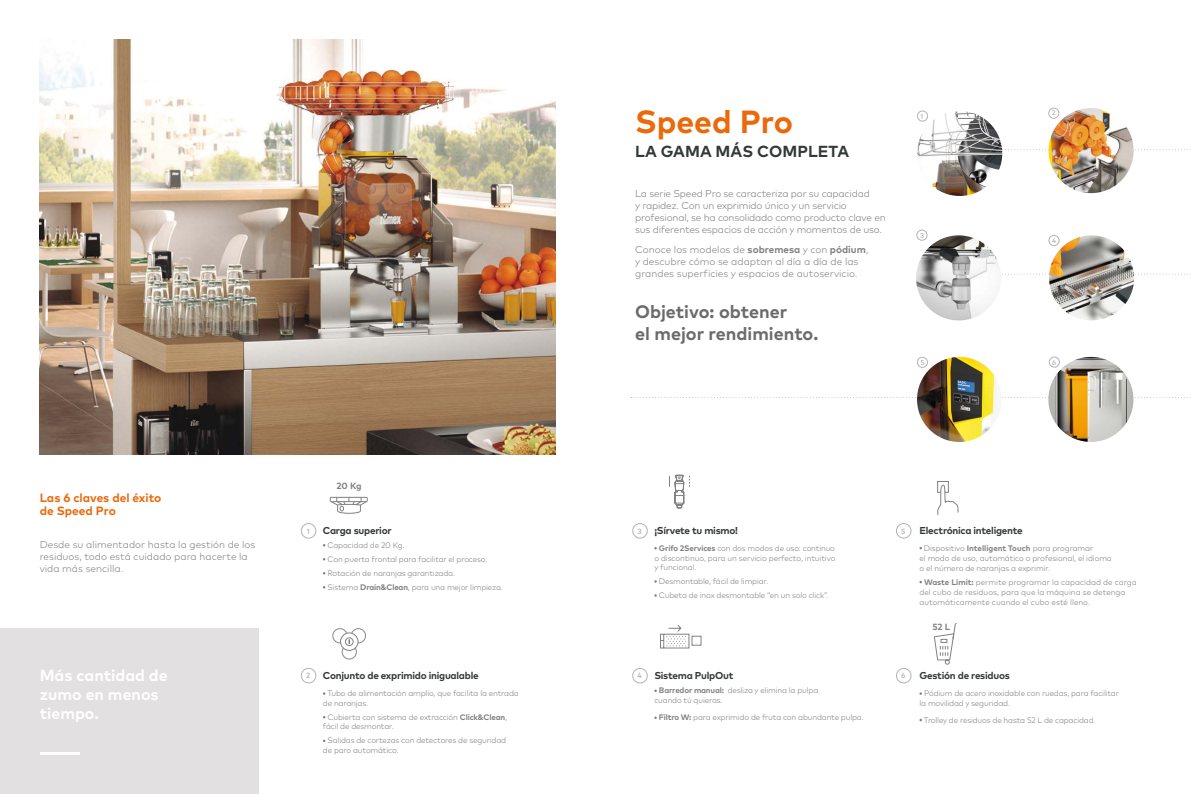
<style>
.page{position:relative;width:1191px;height:794px;background:#fff}
.page>*{position:absolute;margin:0;border:0;box-sizing:border-box;transform-origin:0 0}
.t1{font:700 32px "Mark Pro";color:#eb690b}
.t2{font:700 18px/22px "Mark Pro";color:#6b6b6c}
.t3{font:700 16px/19.2px "Mark Pro";color:#fff}
.t4{font:700 16px "Mark Pro";letter-spacing:.005em;color:#323936}
.t5{font:700 12px/13px "Mark Pro";color:#eb690b}
.t6{font:300 10px/12px "Mark Pro";letter-spacing:-.005em;color:#818182}
.t7{font:700 10px "Mark Pro";letter-spacing:-.025em;color:#323936}
.t8{font:700 9px "Mark Pro";color:#818182}
.t9{font:300 8px/9.6px "Mark Pro";letter-spacing:-.02em;color:#818182}
.t10{font:300 8px/10px "Mark Pro";color:#818182}
.t11{font:500 7.5px "Mark Pro";color:#b1b3b4}
.t12{font:500 7px "Mark Pro";color:#b1b3b4}
.s1{font-weight:700}
</style>
<div class="page">
<svg style="left:1002px;top:149px;width:189px;height:1px"></svg>
<svg style="left:1002px;top:274px;width:189px;height:1px"></svg>
<svg style="left:631px;top:397px;width:560px;height:1px"></svg>
<img style="left:40px;top:40px;width:516px;height:414px">
<div style="left:301px;top:523px;width:15px;height:15px;border:1px solid #b1b3b4;border-radius:50%"></div>
<div style="left:301px;top:668px;width:15px;height:15px;border:1px solid #b1b3b4;border-radius:50%"></div>
<div style="left:632px;top:523px;width:15px;height:15px;border:1px solid #b1b3b4;border-radius:50%"></div>
<div style="left:632px;top:668px;width:15px;height:15px;border:1px solid #b1b3b4;border-radius:50%"></div>
<div style="left:896px;top:523px;width:15px;height:15px;border:1px solid #b1b3b4;border-radius:50%"></div>
<div style="left:896px;top:668px;width:15px;height:15px;border:1px solid #b1b3b4;border-radius:50%"></div>
<img style="left:917px;top:111px;width:85px;height:85px;border-radius:43px">
<div style="left:917px;top:111px;width:11px;height:10px;border:1px solid #b1b3b4;border-radius:50%"></div>
<div style="left:916px;top:230px;width:11px;height:11px;border:1px solid #b1b3b4;border-radius:50%"></div>
<div style="left:1048px;top:108px;width:11px;height:11px;border:1px solid #b1b3b4;border-radius:50%"></div>
<div style="left:1048px;top:235px;width:11px;height:11px;border:1px solid #b1b3b4;border-radius:50%"></div>
<img style="left:917px;top:357px;width:84px;height:85px;border-radius:42px">
<div style="left:917px;top:357px;width:11px;height:11px;border:1px solid #b1b3b4;border-radius:50%"></div>
<div style="left:1049px;top:356px;width:10px;height:11px;border:1px solid #b1b3b4;border-radius:50%"></div>
<svg style="left:669px;top:474px;width:21px;height:35px"></svg>
<svg style="left:660px;top:625px;width:42px;height:24px"></svg>
<div style="left:332px;top:628px;width:15px;height:15px;border:1px solid #888;border-radius:50%"></div>
<svg style="left:351px;top:628px;width:14px;height:15px"></svg>
<div style="left:351px;top:628px;width:15px;height:15px;border:1px solid #888;border-radius:50%"></div>
<div style="left:342px;top:644px;width:15px;height:15px;border:1px solid #888;border-radius:50%"></div>
<svg style="left:340px;top:633px;width:18px;height:17px"></svg>
<div style="left:340px;top:632px;width:18px;height:19px;border:1px solid #818182;border-radius:50%"></div>
<svg style="left:345px;top:638px;width:8px;height:7px"></svg>
<div style="left:345px;top:637px;width:8px;height:9px;border:1px solid #818182;border-radius:50%"></div>
<svg style="left:934px;top:623px;width:23px;height:42px"></svg>
<div style="left:937px;top:481px;width:12px;height:12px;border:1px solid #818182"></div>
<svg style="left:937px;top:484px;width:22px;height:31px"></svg>
<div style="left:0;top:628px;width:259px;height:166px;background:#e2e0e0"></div>
<hr style="left:40px;top:752px;width:39px;height:2px;background:#fff">
<svg style="left:330px;top:497px;width:38px;height:17px"></svg>
<img style="left:1048px;top:108px;width:85px;height:85px;border-radius:43px">
<img style="left:1048px;top:357px;width:85px;height:85px;border-radius:43px">
<img style="left:1049px;top:235px;width:85px;height:85px;border-radius:43px">
<img style="left:916px;top:235px;width:85px;height:85px;border-radius:43px">
<h3 class="t5" style="left:40px;top:490px;width:123px">Las 6 claves del éxito de Speed Pro</h3>
<p class="t6" style="left:40px;top:538px;width:217px">Desde su alimentador hasta la gestión de los residuos, todo está cuidado para hacerte la vida más sencilla.</p>
<h3 class="t3" style="left:40px;top:664px;width:129px">Más cantidad de zumo en menos tiempo.</h3>
<p class="t8" style="left:336px;top:479px;width:27px">20 Kg</p>
<p class="t11" style="left:307px;top:525px;width:5px">1</p>
<p class="t7" style="left:323px;top:523px;width:70px">Carga superior</p>
<p class="t9" style="left:327px;top:537px;width:177px;line-height:14px">Capacidad de 20 Kg.<br>Con puerta frontal para facilitar el proceso.<br>Rotación de naranjas garantizada.<br>Sistema <span class="s1">Drain&amp;Clean</span>, para una mejor limpieza.</p>
<p class="t11" style="left:306px;top:670px;width:6px">2</p>
<p class="t7" style="left:323px;top:668px;width:157px">Conjunto de exprimido inigualable</p>
<p class="t9" style="left:323px;top:688px;width:197px;text-indent:4px">Tubo de alimentación amplio, que facilita la entrada de naranjas.</p>
<p class="t9" style="left:323px;top:711px;width:186px;text-indent:5px">Cubierta con sistema de extracción <span class="s1">Click&amp;Clean</span>, fácil de desmontar.</p>
<p class="t9" style="left:323px;top:735px;width:185px;text-indent:5px">Salidas de cortezas con detectores de seguridad de paro automático.</p>
<h1 class="t1" style="left:635px;top:97px;width:159px">Speed Pro</h1>
<h3 class="t4" style="left:635px;top:139px;width:215px">LA GAMA MÁS COMPLETA</h3>
<p class="t6" style="left:635px;top:186px;width:252px">La serie Speed Pro se caracteriza por su capacidad<br>y rapidez. Con un exprimido único y un servicio profesional, se ha consolidado como producto clave en sus diferentes espacios de acción y momentos de uso.</p>
<p class="t6" style="left:635px;top:243px;width:235px">Conoce los modelos de <span class="s1">sobremesa</span> y con <span class="s1">pódium</span>, y descubre cómo se adaptan al día a día de las grandes superficies y espacios de autoservicio.</p>
<h2 class="t2" style="left:635px;top:299px;width:185px">Objetivo: obtener<br>el mejor rendimiento.</h2>
<p class="t12" style="left:920px;top:111px;width:4px">1</p>
<p class="t12" style="left:920px;top:230px;width:5px">3</p>
<p class="t12" style="left:1052px;top:107px;width:5px">2</p>
<p class="t12" style="left:1052px;top:235px;width:6px">4</p>
<p class="t12" style="left:920px;top:357px;width:6px">5</p>
<p class="t12" style="left:1052px;top:357px;width:6px">6</p>
<p class="t11" style="left:637px;top:525px;width:6px">3</p>
<p class="t7" style="left:654px;top:523px;width:85px">¡Sírvete tu mismo!</p>
<p class="t9" style="left:654px;top:542px;width:183px;text-align:justify;text-indent:5px"><span class="s1">Grifo 2Services</span> con dos modos de uso: continuo o discontinuo, para un servicio perfecto, intuitivo y funcional.</p>
<p class="t9" style="left:659px;top:573px;width:171px;line-height:14px">Desmontable, fácil de limpiar.<br>Cubeta de inox desmontable “en un solo click”.</p>
<p class="t11" style="left:637px;top:670px;width:6px">4</p>
<p class="t7" style="left:654px;top:668px;width:80px">Sistema PulpOut</p>
<p class="t9" style="left:654px;top:685px;width:165px;line-height:10px;text-indent:5px"><span class="s1">Barredor manual:</span> desliza y elimina la pulpa cuando tú quieras.</p>
<p class="t9" style="left:659px;top:712px;width:206px"><span class="s1">Filtro W:</span> para exprimido de fruta con abundante pulpa.</p>
<p class="t11" style="left:901px;top:525px;width:6px">5</p>
<p class="t7" style="left:919px;top:523px;width:105px">Electrónica inteligente</p>
<p class="t9" style="left:919px;top:542px;width:194px;line-height:10px;text-indent:4px">Dispositivo <span class="s1">Intelligent Touch</span> para programar<br>el modo de uso, automático o profesional, el idioma o el número de naranjas a exprimir.</p>
<p class="t10" style="left:919px;top:576px;width:219px;text-indent:5px"><span class="s1">Waste Limit:</span> permite programar la capacidad de carga del cubo de residuos, para que la máquina se detenga automáticamente cuando el cubo esté lleno.</p>
<p class="t8" style="left:932px;top:620px;width:19px">52 L</p>
<p class="t11" style="left:901px;top:670px;width:6px">6</p>
<p class="t7" style="left:919px;top:668px;width:92px">Gestión de residuos</p>
<p class="t9" style="left:919px;top:688px;width:201px;text-indent:5px">Pódium de acero inoxidable con ruedas, para facilitar la movilidad y seguridad.</p>
<p class="t9" style="left:924px;top:714px;width:173px">Trolley de residuos de hasta 52 L de capacidad.</p>
</div>
